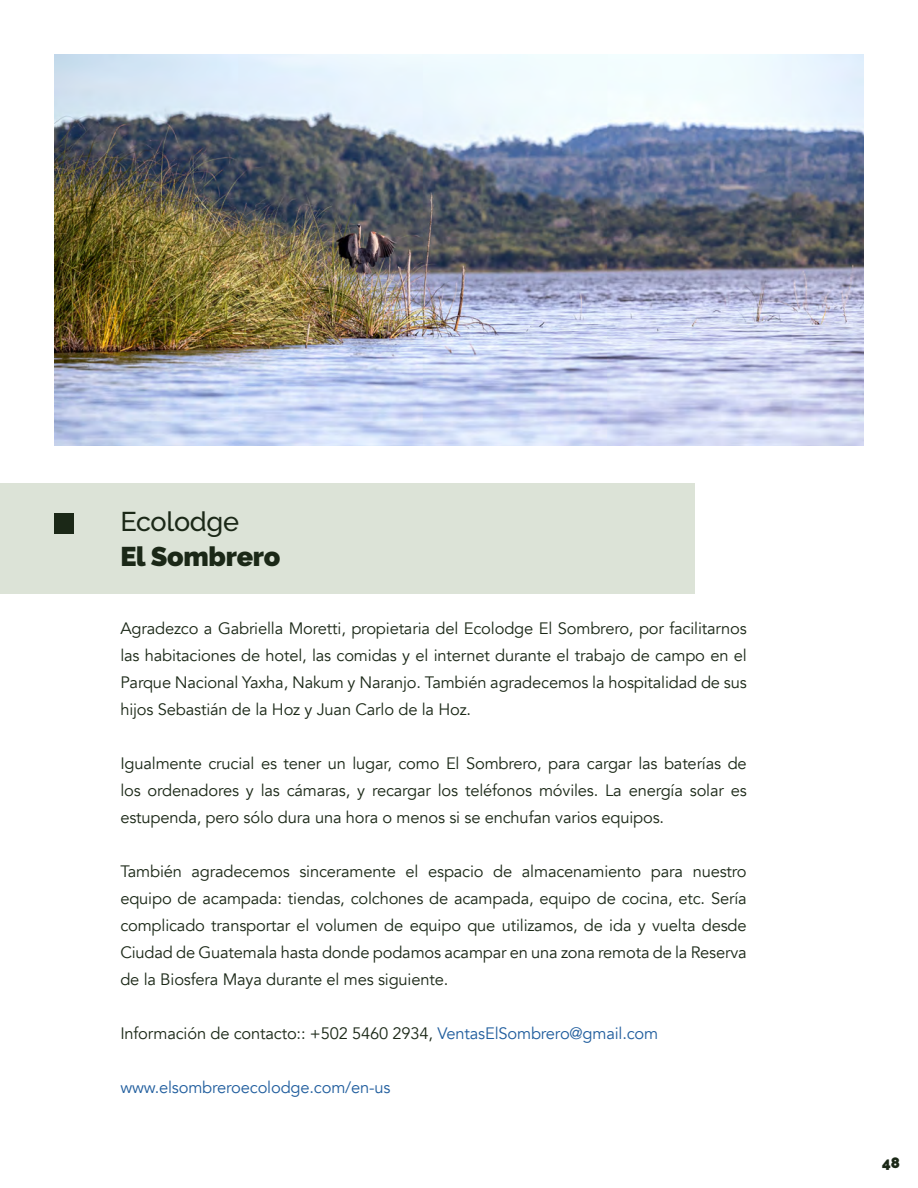
<style>
.page{position:relative;width:918px;height:1188px;background:#fff}
.page>*{position:absolute;margin:0;border:0;box-sizing:border-box;transform-origin:0 0}
.t1{font:900 27px "Raleway";letter-spacing:-.01em;color:#1b2817}
.t2{font:500 27px "Raleway";letter-spacing:-.01em;color:#1b2817}
.t3{font:16.5px/27px "Avenir";letter-spacing:-.01em;color:#1b2817;text-align:justify}
.t4{font:16.5px "Avenir";letter-spacing:-.01em;color:#215e9e}
.t5{font:900 15px "Raleway";color:#1b2817}
.s1{color:#215e9e}
</style>
<div class="page">
<img style="left:54px;top:54px;width:810px;height:392px">
<div style="left:0;top:484px;width:694px;height:110px;background:#dce3d7"></div>
<div style="left:54px;top:513px;width:20px;height:20px;background:#1b2817"></div>
<h1 class="t2" style="left:120px;top:506px;width:120px">Ecolodge</h1>
<h1 class="t1" style="left:120px;top:541px;width:162px">El Sombrero</h1>
<p class="t3" style="left:120px;top:615px;width:628px">Agradezco a Gabriella Moretti, propietaria del Ecolodge El Sombrero, por facilitarnos las habitaciones de hotel, las comidas y el internet durante el trabajo de campo en el Parque Nacional Yaxha, Nakum y Naranjo. También agradecemos la hospitalidad de sus hijos Sebastián de la Hoz y Juan Carlo de la Hoz.</p>
<p class="t3" style="left:120px;top:750px;width:628px">Igualmente crucial es tener un lugar, como El Sombrero, para cargar las baterías de los ordenadores y las cámaras, y recargar los teléfonos móviles. La energía solar es estupenda, pero sólo dura una hora o menos si se enchufan varios equipos.</p>
<p class="t3" style="left:120px;top:858px;width:628px">También agradecemos sinceramente el espacio de almacenamiento para nuestro equipo de acampada: tiendas, colchones de acampada, equipo de cocina, etc. Sería complicado transportar el volumen de equipo que utilizamos, de ida y vuelta desde Ciudad de Guatemala hasta donde podamos acampar en una zona remota de la Reserva de la Biosfera Maya durante el mes siguiente.</p>
<p class="t3" style="left:120px;top:1020px;width:539px">Información de contacto:: +502 5460 2934, <span class="s1">VentasElSombrero@gmail.com</span></p>
<p class="t4" style="left:120px;top:1078px;width:272px">www.elsombreroecolodge.com/en-us</p>
<p class="t5" style="left:882px;top:1154px;width:19px">48</p>
</div>
